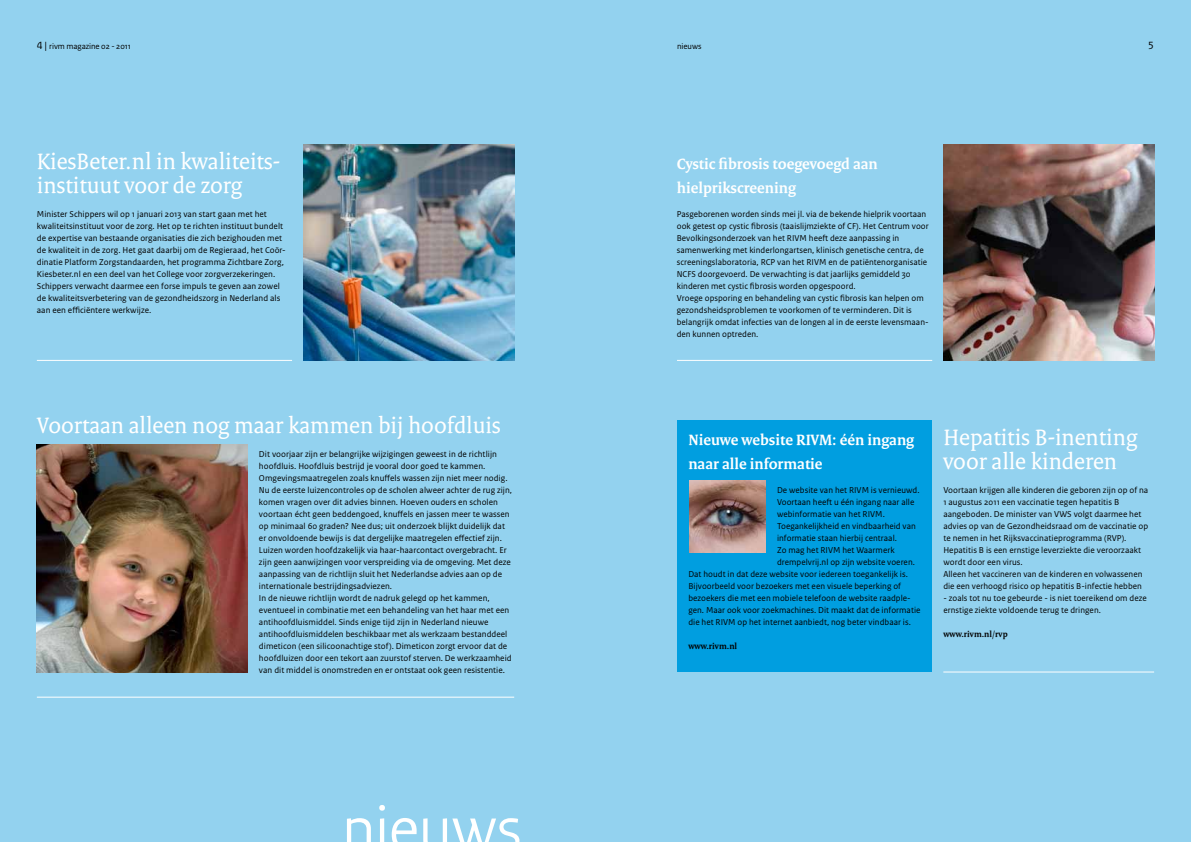
<style>
.page{position:relative;width:1191px;height:842px;background:#93d2ef}
.page>*{position:absolute;margin:0;border:0;box-sizing:border-box;transform-origin:0 0}
.t1{font:65px "Rijksoverheid Sans Heading";color:#fff}
.t2{font:24px/24px "Rijksoverheid Serif";color:#fff}
.t3{font:700 16px/24px "Rijksoverheid Serif";color:#fff}
.t4{font:11px "Rijksoverheid Sans Text";color:#000}
.t5{font:9px/12px "Rijksoverheid Sans Text";letter-spacing:.005em;color:#000}
.t6{font:700 9px "Rijksoverheid Serif";letter-spacing:.005em;color:#000}
.t7{font:8.5px "Rijksoverheid Sans Text";letter-spacing:-.005em;color:#000}
.s1{font-size:11px}
</style>
<div class="page">
<img style="left:943px;top:145px;width:211px;height:216px">
<img style="left:37px;top:445px;width:211px;height:228px">
<img style="left:303px;top:145px;width:211px;height:216px">
<div style="left:677px;top:421px;width:255px;height:251px;background:#009ee0"></div>
<img style="left:689px;top:480px;width:76px;height:72px">
<hr style="left:677px;top:360px;width:255px;height:1px;background:#fff">
<hr style="left:943px;top:672px;width:211px;height:1px;background:#fff">
<hr style="left:37px;top:360px;width:255px;height:1px;background:#fff">
<hr style="left:37px;top:697px;width:477px;height:1px;background:#fff">
<p class="t7" style="left:37px;top:41px;width:96px"><span class="s1">4 |</span> rivm magazine 02 - 2011</p>
<p class="t7" style="left:677px;top:41px;width:26px">nieuws</p>
<p class="t4" style="left:1148px;top:39px;width:7px">5</p>
<h2 class="t2" style="left:37px;top:149px;width:245px">KiesBeter.nl in kwaliteits&shy;instituut voor de zorg</h2>
<p class="t5" style="left:37px;top:208px;width:250px">Minister Schippers wil op 1 januari 2013 van start gaan met het kwaliteitsinstituut voor de zorg. Het op te richten instituut bundelt de expertise van bestaande organisaties die zich bezighouden met de kwaliteit in de zorg. Het gaat daarbij om de Regieraad, het Coör&shy;dinatie Platform Zorgstandaarden, het programma Zichtbare Zorg, Kiesbeter.nl en een deel van het College voor zorgverzekeringen.<br>Schippers verwacht daarmee een forse impuls te geven aan zowel de kwaliteitsverbetering van de gezondheidszorg in Nederland als aan een efficiëntere werkwijze.</p>
<h2 class="t2" style="left:37px;top:413px;width:465px">Voortaan alleen nog maar kammen bij hoofdluis</h2>
<p class="t5" style="left:259px;top:448px;width:255px">Dit voorjaar zijn er belangrijke wijzigingen geweest in de richtlijn hoofdluis. Hoofdluis bestrijd je vooral door goed te kammen.<br>Omgevingsmaatregelen zoals knuffels wassen zijn niet meer nodig.<br>Nu de eerste luizencontroles op de scholen alweer achter de rug zijn, komen vragen over dit advies binnen. Hoeven ouders en scholen voortaan écht geen beddengoed, knuffels en jassen meer te wassen op minimaal 60 graden? Nee dus; uit onderzoek blijkt duidelijk dat er onvoldoende bewijs is dat dergelijke maatregelen effectief zijn.<br>Luizen worden hoofdzakelijk via haar-haarcontact overgebracht. Er zijn geen aanwijzingen voor verspreiding via de omgeving. Met deze aanpassing van de richtlijn sluit het Nederlandse advies aan op de internationale bestrijdingsadviezen.<br>In de nieuwe richtlijn wordt de nadruk gelegd op het kammen, eventueel in combinatie met een behandeling van het haar met een antihoofdluismiddel. Sinds enige tijd zijn in Nederland nieuwe antihoofdluismiddelen beschikbaar met als werkzaam bestanddeel dimeticon (een silicoonachtige stof). Dimeticon zorgt ervoor dat de hoofdluizen door een tekort aan zuurstof sterven. De werkzaamheid van dit middel is onomstreden en er ontstaat ook geen resistentie.</p>
<h1 class="t1" style="left:342px;top:791px;width:181px">nieuws</h1>
<h3 class="t3" style="left:677px;top:152px;width:202px">Cystic fibrosis toegevoegd aan hielprikscreening</h3>
<p class="t5" style="left:677px;top:208px;width:253px">Pasgeborenen worden sinds mei jl. via de bekende hielprik voortaan ook getest op cystic fibrosis (taaislijmziekte of CF). Het Centrum voor Bevolkingsonderzoek van het RIVM heeft deze aanpassing in samenwerking met kinderlongartsen, klinisch genetische centra, de screeningslaboratoria, RCP van het RIVM en de patiëntenorganisatie NCFS doorgevoerd. De verwachting is dat jaarlijks gemiddeld 30 kinderen met cystic fibrosis worden opgespoord.<br>Vroege opsporing en behandeling van cystic fibrosis kan helpen om gezondsheidsproblemen te voorkomen of te verminderen. Dit is belangrijk omdat infecties van de longen al in de eerste levensmaan&shy;den kunnen optreden.</p>
<h3 class="t3" style="left:688px;top:428px;width:227px">Nieuwe website RIVM: één ingang naar alle informatie</h3>
<p class="t5" style="left:777px;top:484px;width:144px">De website van het RIVM is vernieuwd.</p>
<p class="t5" style="left:777px;top:496px;width:139px">Voortaan heeft u één ingang naar alle</p>
<p class="t5" style="left:777px;top:508px;width:109px">webinformatie van het RIVM.</p>
<p class="t5" style="left:777px;top:520px;width:140px">Toegankelijkheid en vindbaarheid van</p>
<p class="t5" style="left:777px;top:532px;width:121px">informatie staan hierbij centraal.</p>
<p class="t5" style="left:777px;top:544px;width:119px">Zo mag het RIVM het Waarmerk</p>
<p class="t5" style="left:777px;top:556px;width:139px">drempelvrij.nl op zijn website voeren.</p>
<p class="t5" style="left:688px;top:568px;width:221px">Dat houdt in dat deze website voor iedereen toegankelijk is.</p>
<p class="t5" style="left:688px;top:580px;width:214px">Bijvoorbeeld voor bezoekers met een visuele beperking of</p>
<p class="t5" style="left:688px;top:592px;width:224px">bezoekers die met een mobiele telefoon de website raadple-</p>
<p class="t5" style="left:688px;top:604px;width:234px">gen. Maar ook voor zoekmachines. Dit maakt dat de informatie</p>
<p class="t5" style="left:688px;top:616px;width:224px">die het RIVM op het internet aanbiedt, nog beter vindbaar is.</p>
<p class="t6" style="left:688px;top:641px;width:50px">www.rivm.nl</p>
<h2 class="t2" style="left:943px;top:425px;width:195px">Hepatitis B-inenting voor alle kinderen</h2>
<p class="t5" style="left:943px;top:484px;width:206px">Voortaan krijgen alle kinderen die geboren zijn op of na 1 augustus 2011 een vaccinatie tegen hepatitis B aangeboden. De minister van VWS volgt daarmee het advies op van de Gezondheidsraad om de vaccinatie op te nemen in het Rijksvaccinatieprogramma (RVP).<br>Hepatitis B is een ernstige leverziekte die veroorzaakt wordt door een virus.<br>Alleen het vaccineren van de kinderen en volwassenen die een verhoogd risico op hepatitis B-infectie hebben</p>
<p class="t5" style="left:943px;top:592px;width:205px">- zoals tot nu toe gebeurde - is niet toereikend om deze ernstige ziekte voldoende terug te dringen.</p>
<p class="t6" style="left:943px;top:629px;width:66px">www.rivm.nl/rvp</p>
</div>
